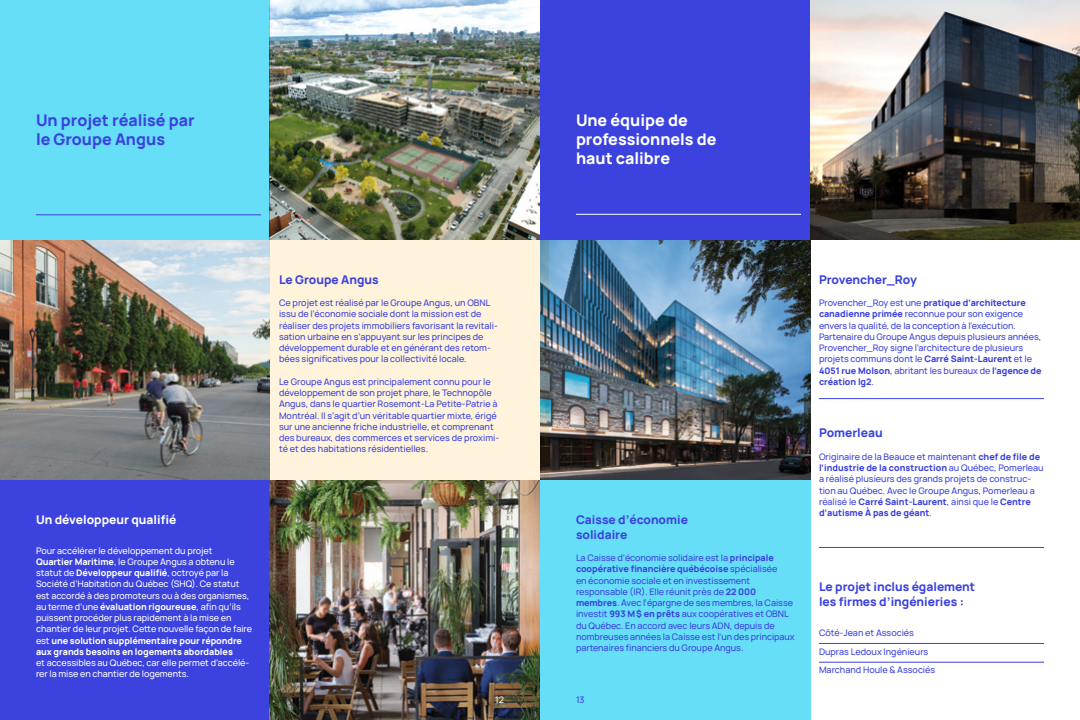
<style>
.page{position:relative;width:1080px;height:720px;background:#fff}
.page>*{position:absolute;margin:0;border:0;box-sizing:border-box;transform-origin:0 0}
.t1{font:800 16px/18.8px "Manrope";color:#fff}
.t2{font:800 16px/18.8px "Manrope";color:#3b42de}
.t3{font:800 12px/15px "Manrope";color:#3b42de}
.t4{font:800 12px "Manrope";color:#fff}
.t5{font:500 9px/11.2px "Manrope";color:#3b42de}
.t6{font:500 9px/11.2px "Manrope";letter-spacing:-.005em;color:#fff}
.t7{font:500 9px "Manrope";color:#fff4db}
.s1{font-weight:800}
</style>
<div class="page">
<div style="left:0;top:480px;width:279px;height:240px;background:#3b42de"></div>
<div style="left:0;top:0;width:270px;height:240px;background:#66def7"></div>
<div style="left:540px;top:0;width:283px;height:240px;background:#3b42de"></div>
<div style="left:266px;top:240px;width:283px;height:240px;background:#fff4db"></div>
<div style="left:540px;top:480px;width:271px;height:240px;background:#66def7"></div>
<hr style="left:36px;top:215px;width:225px;height:1px;background:#3b42de">
<hr style="left:576px;top:214px;width:225px;height:1px;background:#fff">
<hr style="left:819px;top:398px;width:225px;height:1px;background:#3b42de">
<hr style="left:819px;top:547px;width:225px;height:1px;background:#3b42de">
<img style="left:269px;top:0;width:271px;height:240px">
<img style="left:811px;top:0;width:269px;height:240px">
<img style="left:0;top:240px;width:269px;height:240px">
<img style="left:540px;top:240px;width:271px;height:240px">
<img style="left:269px;top:480px;width:271px;height:240px">
<hr style="left:819px;top:643px;width:225px;height:1px;background:#3b42de">
<hr style="left:819px;top:662px;width:225px;height:1px;background:#3b42de">
<h1 class="t2" style="left:36px;top:109px;width:160px">Un projet réalisé par le Groupe Angus</h1>
<h1 class="t1" style="left:576px;top:109px;width:142px">Une équipe de professionnels de haut calibre</h1>
<h2 class="t4" style="left:36px;top:509px;width:142px">Un développeur qualifié</h2>
<p class="t6" style="left:36px;top:544px;width:218px">Pour accélérer le développement du projet<br><span class="s1">Quartier Maritime</span>, le Groupe Angus a obtenu le statut de <span class="s1">Développeur qualifié</span>, octroyé par la Société d’Habitation du Québec (SHQ). Ce statut est accordé à des promoteurs ou à des organismes, au terme d’une <span class="s1">évaluation rigoureuse</span>, afin qu’ils puissent procéder plus rapidement à la mise en chantier de leur projet. Cette nouvelle façon de faire est <span class="s1">une solution supplémentaire pour répondre aux grands besoins en logements abordables</span></p>
<p class="t6" style="left:36px;top:657px;width:215px">et accessibles au Québec, car elle permet d’accélé&shy;rer la mise en chantier de logements.</p>
<h2 class="t3" style="left:279px;top:271px;width:101px">Le Groupe Angus</h2>
<p class="t5" style="left:279px;top:297px;width:220px">Ce projet est réalisé par le Groupe Angus, un OBNL issu de l’économie sociale dont la mission est de réaliser des projets immobiliers favorisant la revitali&shy;sation urbaine en s’appuyant sur les principes de développement durable et en générant des retom&shy;bées significatives pour la collectivité locale.</p>
<p class="t5" style="left:279px;top:375px;width:222px">Le Groupe Angus est principalement connu pour le développement de son projet phare, le Technopôle Angus, dans le quartier Rosemont-La Petite-Patrie à Montréal. Il s’agit d’un véritable quartier mixte, érigé sur une ancienne friche industrielle, et comprenant des bureaux, des commerces et services de proximi&shy;té et des habitations résidentielles.</p>
<h2 class="t3" style="left:576px;top:511px;width:113px">Caisse d’économie solidaire</h2>
<p class="t5" style="left:576px;top:552px;width:220px">La Caisse d’économie solidaire est la <span class="s1">principale coopérative financière québécoise</span> spécialisée<br>en économie sociale et en investissement responsable (IR). Elle réunit près de <span class="s1">22 000 membres</span>. Avec l’épargne de ses membres, la Caisse investit <span class="s1">993 M$ en prêts</span> aux coopératives et OBNL du Québec. En accord avec leurs ADN, depuis de nombreuses années la Caisse est l’un des principaux partenaires financiers du Groupe Angus.</p>
<p class="t7" style="left:495px;top:693px;width:10px">12</p>
<p class="t5" style="left:576px;top:694px;width:10px">13</p>
<h2 class="t3" style="left:819px;top:271px;width:100px">Provencher_Roy</h2>
<p class="t5" style="left:819px;top:297px;width:224px">Provencher_Roy est une <span class="s1">pratique d’architecture canadienne primée</span> reconnue pour son exigence envers la qualité, de la conception à l’exécution.<br>Partenaire du Groupe Angus depuis plusieurs années, Provencher_Roy signe l’architecture de plusieurs projets communs dont le <span class="s1">Carré Saint-Laurent</span> et le <span class="s1">4051 rue Molson</span>, abritant les bureaux de <span class="s1">l’agence de création lg2</span>.</p>
<h2 class="t3" style="left:819px;top:424px;width:65px">Pomerleau</h2>
<p class="t5" style="left:819px;top:450px;width:226px">Originaire de la Beauce et maintenant <span class="s1">chef de file de l’industrie de la construction</span> au Québec, Pomerleau a réalisé plusieurs des grands projets de construc&shy;tion au Québec. Avec le Groupe Angus, Pomerleau a réalisé le <span class="s1">Carré Saint-Laurent</span>, ainsi que le <span class="s1">Centre d’autisme À pas de géant</span>.</p>
<h2 class="t3" style="left:819px;top:578px;width:158px">Le projet inclus également les firmes d’ingénieries :</h2>
<p class="t5" style="left:819px;top:623px;width:118px;line-height:18.7px">Côté-Jean et Associés<br>Dupras Ledoux Ingénieurs<br>Marchand Houle &amp; Associés</p>
</div>
